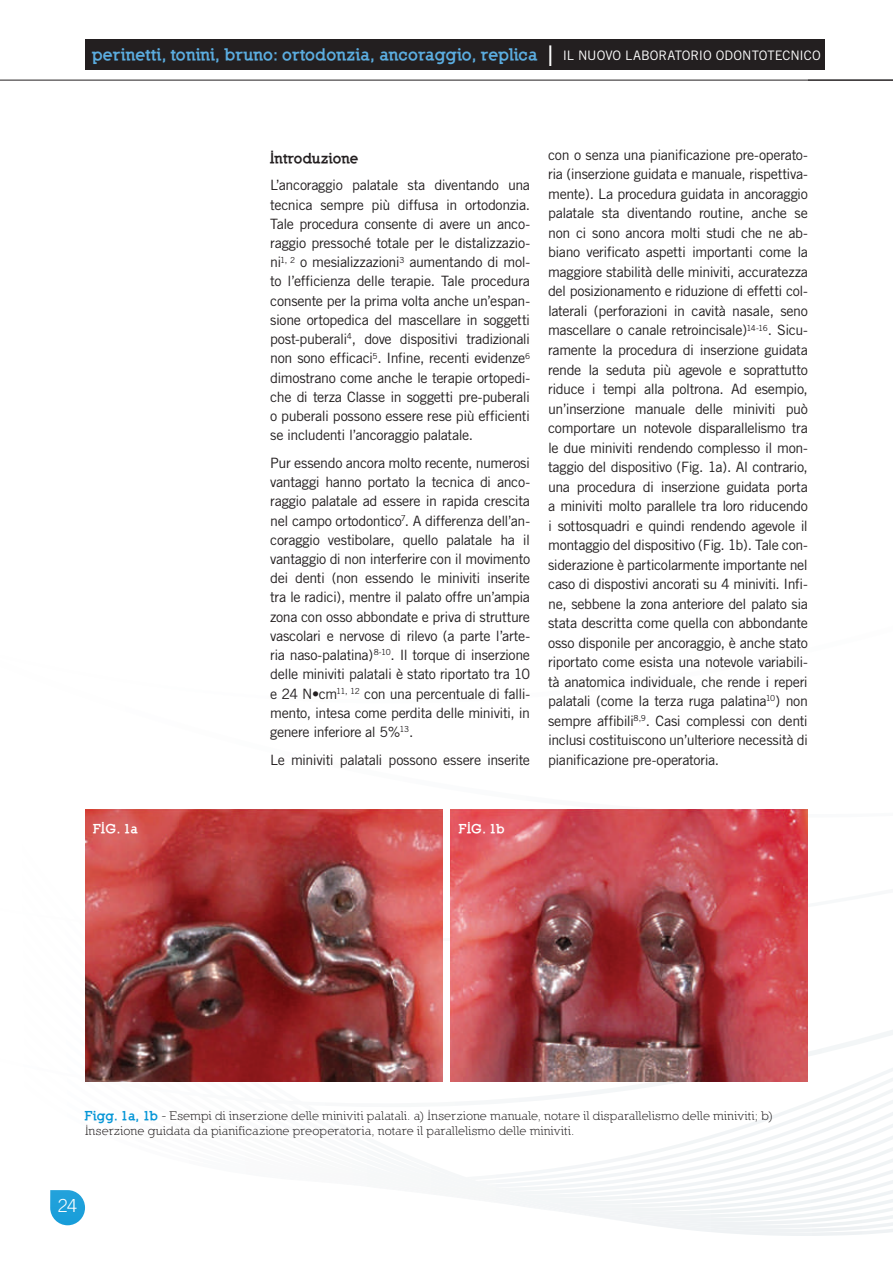
<style>
.page{position:relative;width:893px;height:1263px;background:#fff}
.page>*{position:absolute;margin:0;border:0;box-sizing:border-box;transform-origin:0 0}
.t1{font:300 18px "Trade Gothic";color:#fff}
.t2{font:900 16.5px "Nilland";letter-spacing:.005em;color:#5bade0}
.t3{font:14.25px/19.5px "Trade Gothic";letter-spacing:-.03em;color:#231f20;text-align:justify}
.t4{font:900 14.25px "Nilland";letter-spacing:.005em;color:#231f20}
.t5{font:12.75px/15.8px "Nilland";letter-spacing:.005em;color:#231f20}
.t6{font:900 12.75px "Nilland";letter-spacing:.02em;color:#fff}
.s1{font-family:"Trade Gothic";font-weight:300;font-size:28.5px;color:#fff}
.s2{font-family:"Trade Gothic";font-weight:400;font-size:13.05px;color:#fff}
.s3{font-weight:900;color:#0696d7}
</style>
<div class="page">
<hr style="left:0;top:80px;width:893px;height:1px;background:#231f20">
<img style="left:85px;top:809px;width:357px;height:272px">
<img style="left:451px;top:809px;width:357px;height:272px">
<div style="left:85px;top:39px;width:740px;height:30px;background:#231f20"></div>
<p class="t2" style="left:92px;top:44px;width:730px">perinetti, tonini, bruno: ortodonzia, ancoraggio, replica <span class="s1">I</span> <span class="s2">IL NUOVO LABORATORIO ODONTOTECNICO</span></p>
<p class="t4" style="left:270px;top:149px;width:90px">Introduzione</p>
<p class="t3" style="left:270px;top:176px;width:261px">L’ancoraggio palatale sta diventando una tecnica sempre più diffusa in ortodonzia.<br>Tale procedura consente di avere un anco&shy;raggio pressoché totale per le distalizzazio&shy;ni<sup>1,</sup> <sup>2</sup> o mesializzazioni<sup>3</sup> aumentando di mol&shy;to l’efficienza delle terapie. Tale procedura consente per la prima volta anche un’espan&shy;sione ortopedica del mascellare in soggetti post-puberali<sup>4</sup>, dove dispositivi tradizionali non sono efficaci<sup>5</sup>. Infine, recenti evidenze<sup>6 </sup>dimostrano come anche le terapie ortopedi&shy;che di terza Classe in soggetti pre-puberali o puberali possono essere rese più efficienti se includenti l’ancoraggio palatale.</p>
<p class="t3" style="left:270px;top:453px;width:261px">Pur essendo ancora molto recente, numerosi vantaggi hanno portato la tecnica di anco&shy;raggio palatale ad essere in rapida crescita nel campo ortodontico<sup>7</sup>. A differenza dell’an&shy;coraggio vestibolare, quello palatale ha il vantaggio di non interferire con il movimento dei denti (non essendo le miniviti inserite tra le radici), mentre il palato offre un’ampia zona con osso abbondate e priva di strutture vascolari e nervose di rilevo (a parte l’arte&shy;ria naso-palatina)<sup>8-10</sup>. Il torque di inserzione delle miniviti palatali è stato riportato tra 10 e 24 N•cm<sup>11,</sup> <sup>12</sup> con una percentuale di falli&shy;mento, intesa come perdita delle miniviti, in genere inferiore al 5%<sup>13</sup>.</p>
<p class="t3" style="left:270px;top:750px;width:261px">Le miniviti palatali possono essere inserite</p>
<p class="t3" style="left:548px;top:145px;width:261px">con o senza una pianificazione pre-operato&shy;ria (inserzione guidata e manuale, rispettiva&shy;mente). La procedura guidata in ancoraggio palatale sta diventando routine, anche se non ci sono ancora molti studi che ne ab&shy;biano verificato aspetti importanti come la maggiore stabilità delle miniviti, accuratezza del posizionamento e riduzione di effetti col&shy;laterali (perforazioni in cavità nasale, seno mascellare o canale retroincisale)<sup>14-16</sup>. Sicu&shy;ramente la procedura di inserzione guidata rende la seduta più agevole e soprattutto riduce i tempi alla poltrona. Ad esempio, un’inserzione manuale delle miniviti può comportare un notevole disparallelismo tra le due miniviti rendendo complesso il mon&shy;taggio del dispositivo (Fig. 1a). Al contrario, una procedura di inserzione guidata porta a miniviti molto parallele tra loro riducendo i sottosquadri e quindi rendendo agevole il montaggio del dispositivo (Fig. 1b). Tale con&shy;siderazione è particolarmente importante nel caso di dispostivi ancorati su 4 miniviti. Infi&shy;ne, sebbene la zona anteriore del palato sia stata descritta come quella con abbondante osso disponile per ancoraggio, è anche stato riportato come esista una notevole variabili&shy;tà anatomica individuale, che rende i reperi palatali (come la terza ruga palatina<sup>10</sup>) non sempre affibili<sup>8,9</sup>. Casi complessi con denti inclusi costituiscono un’ulteriore necessità di pianificazione pre-operatoria.</p>
<p class="t6" style="left:94px;top:820px;width:46px">FIG. 1a</p>
<p class="t6" style="left:459px;top:820px;width:47px">FIG. 1b</p>
<p class="t5" style="left:85px;top:1107px;width:689px"><span class="s3">Figg. 1a, 1b</span> - Esempi di inserzione delle miniviti palatali. a) Inserzione manuale, notare il disparallelismo delle miniviti; b)<br>Inserzione guidata da pianificazione preoperatoria, notare il parallelismo delle miniviti.</p>
<p class="t1" style="left:58px;top:1195px;width:21px">24</p>
</div>
